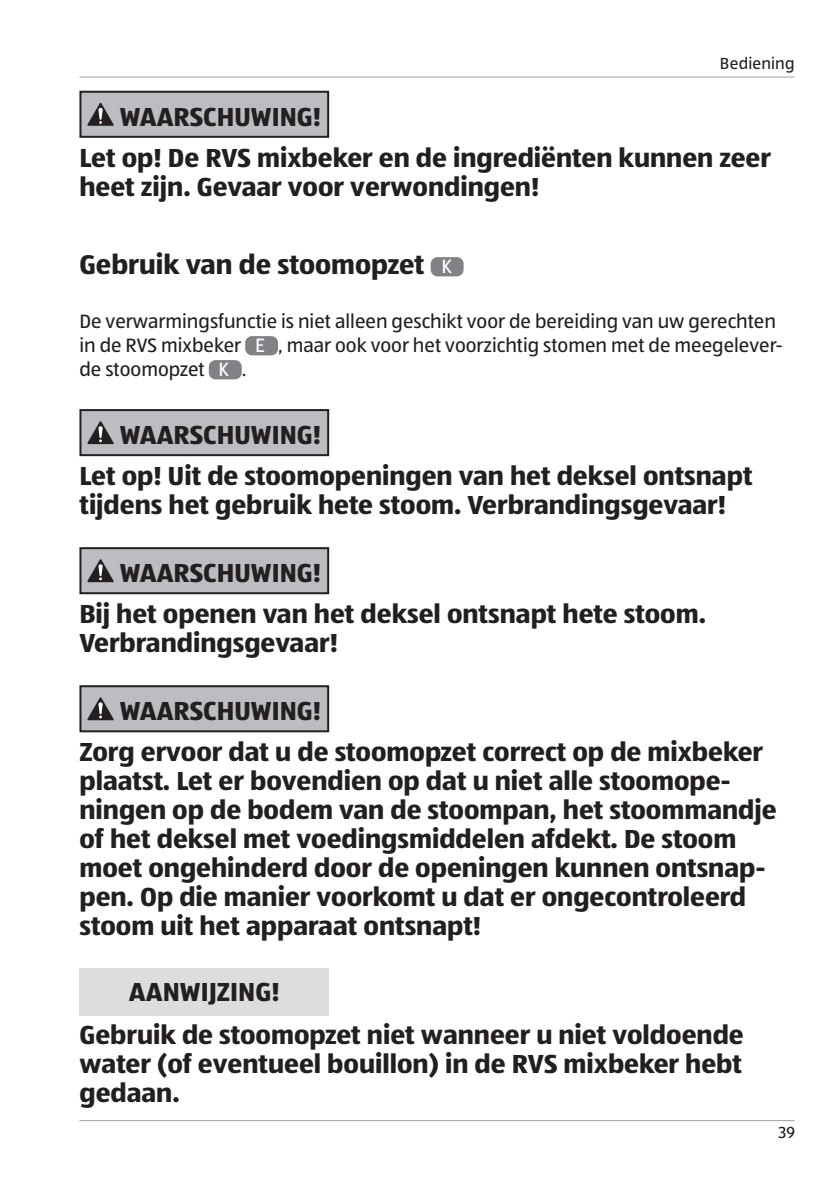
<style>
.page{position:relative;width:840px;height:1191px;background:#fff}
.page>*{position:absolute;margin:0;border:0;box-sizing:border-box;transform-origin:0 0}
.t1{font:700 28px "ALDISUEDOT";color:#231f20}
.t2{font:700 27px/29px "ALDISUEDOT";color:#231f20}
.t3{font:20px/24px "ALDISUEDOT";color:#231f20}
.t4{font:16.6px "ALDISUEDOT";letter-spacing:.01em;color:#231f20}
.s1{font-weight:400;font-size:20px;color:#fff}
.s2{color:#fff}
</style>
<div class="page">
<hr style="left:79px;top:77px;width:715px;height:1px;background:#9e9fa3">
<hr style="left:79px;top:1120px;width:715px;height:1px;background:#9e9fa3">
<div style="left:80px;top:92px;width:248px;height:45px;background:#bcbdc0"></div>
<svg style="left:87px;top:103px;width:27px;height:23px"></svg>
<div style="left:79px;top:91px;width:250px;height:47px;border:2px solid #231f20"></div>
<div style="left:430px;top:257px;width:33px;height:19px;background:#808285;border-radius:7px"></div>
<div style="left:245px;top:336px;width:33px;height:19px;background:#808285;border-radius:7px"></div>
<div style="left:209px;top:360px;width:32px;height:19px;background:#808285;border-radius:7px"></div>
<div style="left:80px;top:410px;width:248px;height:45px;background:#bcbdc0"></div>
<svg style="left:87px;top:421px;width:27px;height:23px"></svg>
<div style="left:79px;top:409px;width:250px;height:47px;border:2px solid #231f20"></div>
<div style="left:80px;top:548px;width:248px;height:45px;background:#bcbdc0"></div>
<svg style="left:87px;top:559px;width:27px;height:23px"></svg>
<div style="left:79px;top:547px;width:250px;height:47px;border:2px solid #231f20"></div>
<div style="left:80px;top:686px;width:248px;height:45px;background:#bcbdc0"></div>
<svg style="left:87px;top:697px;width:27px;height:23px"></svg>
<div style="left:79px;top:685px;width:250px;height:47px;border:2px solid #231f20"></div>
<div style="left:79px;top:968px;width:250px;height:47px;background:#dcdddf"></div>
<p class="t4" style="left:719px;top:53px;width:76px">Bediening</p>
<p class="t2" style="left:79px;top:95px;width:692px;line-height:41px;text-indent:40px">WAARSCHUWING!<br>Let op! De RVS mixbeker en de ingrediënten kunnen zeer</p>
<p class="t2" style="left:79px;top:171px;width:461px">heet zijn. Gevaar voor verwondingen!</p>
<p class="t1" style="left:79px;top:246px;width:374px">Gebruik van de stoomopzet <span class="s1">K</span></p>
<p class="t3" style="left:79px;top:309px;width:704px">De verwarmingsfunctie is niet alleen geschikt voor de bereiding van uw gerechten in de RVS mixbeker <span class="s2">E</span> , maar ook voor het voorzichtig stomen met de meegelever&shy;de stoomopzet <span class="s2">K</span> .</p>
<p class="t2" style="left:79px;top:414px;width:674px;line-height:41px;text-indent:40px">WAARSCHUWING!<br>Let op! Uit de stoomopeningen van het deksel ontsnapt</p>
<p class="t2" style="left:79px;top:490px;width:648px">tijdens het gebruik hete stoom. Verbrandingsgevaar!</p>
<p class="t2" style="left:79px;top:552px;width:627px;line-height:41px;text-indent:40px">WAARSCHUWING!<br>Bij het openen van het deksel ontsnapt hete stoom.</p>
<p class="t2" style="left:79px;top:628px;width:260px">Verbrandingsgevaar!</p>
<p class="t2" style="left:79px;top:690px;width:684px;line-height:41px;text-indent:40px">WAARSCHUWING!<br>Zorg ervoor dat u de stoomopzet correct op de mixbeker</p>
<p class="t2" style="left:79px;top:766px;width:698px">plaatst. Let er bovendien op dat u niet alle stoomope&shy;ningen op de bodem van de stoompan, het stoommandje of het deksel met voedingsmiddelen afdekt. De stoom moet ongehinderd door de openingen kunnen ontsnap&shy;pen. Op die manier voorkomt u dat er ongecontroleerd stoom uit het apparaat ontsnapt!</p>
<p class="t2" style="left:79px;top:969px;width:665px;line-height:43.6px;text-indent:49px">AANWIJZING!<br>Gebruik de stoomopzet niet wanneer u niet voldoende</p>
<p class="t2" style="left:79px;top:1049px;width:663px">water (of eventueel bouillon) in de RVS mixbeker hebt gedaan.</p>
<p class="t4" style="left:778px;top:1121px;width:18px">39</p>
</div>
